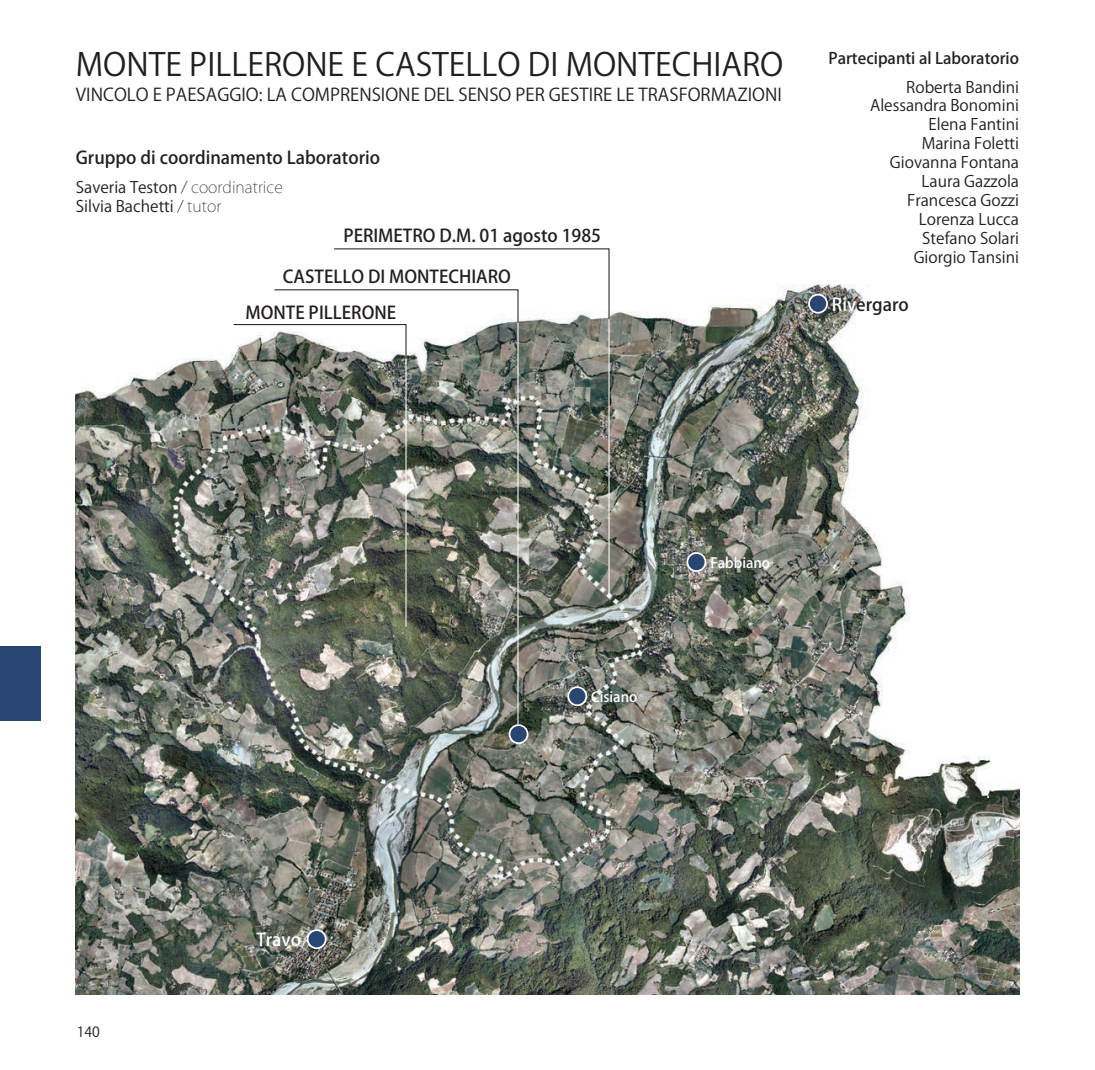
<style>
.page{position:relative;width:1095px;height:1070px;background:#fff}
.page>*{position:absolute;margin:0;border:0;box-sizing:border-box;transform-origin:0 0}
.t1{font:31.5px "Koz Go Pro";color:#231f20}
.t2{font:500 17.5px "Koz Go Pro";color:#231f20}
.t3{font:17.5px "Koz Go Pro";color:#231f20}
.t4{font:500 17.5px "Koz Go Pro";color:#fff}
.t5{font:15.75px/18.9px "Koz Go Pro";color:#231f20;text-align:right}
.t6{font:500 15.75px "Koz Go Pro";color:#231f20}
.t7{font:500 14px "Koz Go Pro";color:#fff}
.t8{font:14px "Koz Go Pro";color:#231f20}
.s1{font-weight:200}
.s2{color:#fff}
</style>
<div class="page">
<img style="left:76px;top:284px;width:943px;height:710px">
<div style="left:307px;top:930px;width:18px;height:18px;background:#294572;border-radius:50%"></div>
<div style="left:307px;top:929px;width:19px;height:20px;border:2px solid #fff;border-radius:50%"></div>
<div style="left:687px;top:553px;width:18px;height:18px;background:#294572;border-radius:50%"></div>
<div style="left:686px;top:552px;width:20px;height:20px;border:2px solid #fff;border-radius:50%"></div>
<hr style="left:517px;top:296px;width:1px;height:428px;background:#fff">
<hr style="left:405px;top:305px;width:1px;height:321px;background:#fff">
<hr style="left:608px;top:317px;width:1px;height:278px;background:#fff">
<div style="left:509px;top:725px;width:18px;height:18px;background:#294572;border-radius:50%"></div>
<div style="left:508px;top:724px;width:20px;height:20px;border:2px solid #fff;border-radius:50%"></div>
<svg style="left:232px;top:248px;width:378px;height:111px"></svg>
<div style="left:568px;top:687px;width:18px;height:18px;background:#294572;border-radius:50%"></div>
<div style="left:567px;top:686px;width:20px;height:20px;border:2px solid #fff;border-radius:50%"></div>
<div style="left:808px;top:295px;width:19px;height:18px;background:#294572;border-radius:50%"></div>
<div style="left:808px;top:294px;width:19px;height:19px;border:2px solid #fff;border-radius:50%"></div>
<div style="left:0;top:646px;width:41px;height:75px;background:#294572"></div>
<h1 class="t1" style="left:76px;top:44px;width:709px">MONTE PILLERONE E CASTELLO DI MONTECHIARO</h1>
<p class="t6" style="left:828px;top:48px;width:192px">Partecipanti al Laboratorio</p>
<p class="t5" style="left:869px;top:78px;width:150px">Roberta Bandini<br>Alessandra Bonomini<br>Elena Fantini<br>Marina Foletti<br>Giovanna Fontana<br>Laura Gazzola<br>Francesca Gozzi<br>Lorenza Lucca<br>Stefano Solari<br>Giorgio Tansini</p>
<p class="t3" style="left:76px;top:83px;width:707px">VINCOLO E PAESAGGIO: LA COMPRENSIONE DEL SENSO PER GESTIRE LE TRASFORMAZIONI</p>
<p class="t2" style="left:76px;top:147px;width:306px">Gruppo di coordinamento Laboratorio</p>
<p class="t5" style="left:76px;top:178px;width:208px;text-align:left">Saveria Teston <span class="s1">/ coordinatrice<br></span>Silvia Bachetti <span class="s1">/ tutor</span></p>
<p class="t2" style="left:343px;top:225px;width:259px">PERIMETRO D.M. 01 agosto 1985</p>
<p class="t8" style="left:77px;top:1023px;width:25px">140</p>
<p class="t2" style="left:283px;top:265px;width:229px">CASTELLO DI MONTECHIARO</p>
<p class="t2" style="left:245px;top:301px;width:152px">MONTE PILLERONE</p>
<p class="t2" style="left:831px;top:293px;width:78px"><span class="s2">Riv</span>ergaro</p>
<p class="t4" style="left:256px;top:928px;width:46px">Travo</p>
<p class="t7" style="left:591px;top:687px;width:48px">Cisiano</p>
<p class="t7" style="left:710px;top:553px;width:61px">Fabbiano</p>
</div>
